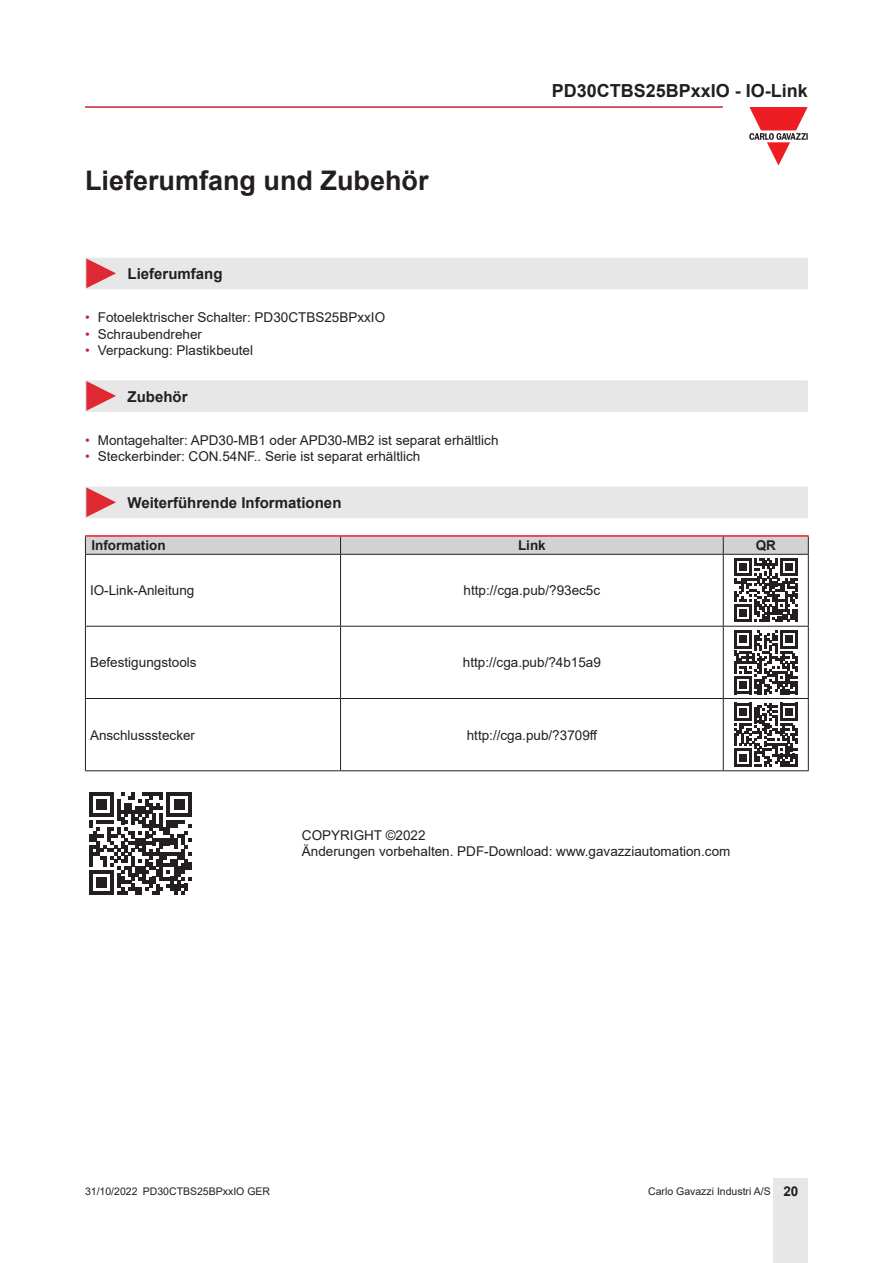
<style>
.page{position:relative;width:893px;height:1263px;background:#fff}
.page>*{position:absolute;margin:0;border:0;box-sizing:border-box;transform-origin:0 0}
.Titolo01{font:700 27px "Arial";color:#231f20}
.t1{font:700 18px "Arial";color:#231f20}
.Titolo03{font:700 15px "Arial";color:#231f20}
.TestoTabellaSx{font:13.5px "Arial";color:#231f20}
.TestoTabellaCen{font:13.5px "Arial";color:#231f20}
.TitoloTabellaSx{font:700 13.5px "Arial";color:#231f20}
.TitoloTabellaCen{font:700 13.5px "Arial";color:#231f20}
.t2{font:10.5px "Arial";color:#231f20}
.s1{color:#c42633}
.s2{font-weight:700;font-size:13.5px}
</style>
<div class="page">
<hr style="left:85px;top:106px;width:638px;height:2px;background:#c42633">
<div style="left:774px;top:1178px;width:34px;height:85px;background:#e7e7e8"></div>
<svg style="left:749px;top:107px;width:59px;height:59px"></svg>
<div style="left:85px;top:258px;width:723px;height:31px;background:#e7e7e8"></div>
<div style="left:85px;top:380px;width:723px;height:32px;background:#e7e7e8"></div>
<div style="left:85px;top:487px;width:723px;height:31px;background:#e7e7e8"></div>
<hr style="left:85px;top:535px;width:256px;height:2px;background:#ee1d23">
<hr style="left:341px;top:535px;width:382px;height:2px;background:#ee1d23">
<hr style="left:723px;top:535px;width:86px;height:2px;background:#ee1d23">
<hr style="left:85px;top:555px;width:1px;height:71px;background:#231f20">
<hr style="left:340px;top:555px;width:1px;height:71px;background:#231f20">
<hr style="left:723px;top:555px;width:1px;height:71px;background:#231f20">
<hr style="left:808px;top:555px;width:1px;height:71px;background:#231f20">
<hr style="left:85px;top:626px;width:256px;height:1px;background:#231f20">
<hr style="left:85px;top:627px;width:1px;height:71px;background:#231f20">
<hr style="left:341px;top:626px;width:382px;height:1px;background:#231f20">
<hr style="left:340px;top:627px;width:1px;height:71px;background:#231f20">
<hr style="left:723px;top:626px;width:86px;height:1px;background:#231f20">
<hr style="left:723px;top:627px;width:1px;height:71px;background:#231f20">
<hr style="left:808px;top:627px;width:1px;height:71px;background:#231f20">
<hr style="left:85px;top:698px;width:256px;height:1px;background:#231f20">
<hr style="left:85px;top:699px;width:1px;height:71px;background:#231f20">
<hr style="left:341px;top:698px;width:382px;height:1px;background:#231f20">
<hr style="left:340px;top:699px;width:1px;height:71px;background:#231f20">
<hr style="left:723px;top:698px;width:86px;height:1px;background:#231f20">
<hr style="left:723px;top:699px;width:1px;height:71px;background:#231f20">
<hr style="left:808px;top:699px;width:1px;height:71px;background:#231f20">
<hr style="left:85px;top:770px;width:256px;height:1px;background:#231f20">
<hr style="left:341px;top:770px;width:382px;height:1px;background:#231f20">
<hr style="left:723px;top:770px;width:86px;height:1px;background:#231f20">
<svg style="left:85px;top:536px;width:724px;height:86px"></svg>
<svg style="left:734px;top:630px;width:64px;height:64px"></svg>
<svg style="left:734px;top:703px;width:64px;height:63px"></svg>
<svg style="left:89px;top:792px;width:102px;height:102px"></svg>
<p class="Titolo01" style="left:85px;top:161px;width:345px">Lieferumfang und Zubehör</p>
<h2 class="t1" style="left:552px;top:78px;width:258px">PD30CTBS25BPxxIO - IO-Link</h2>
<p class="Titolo03" style="left:128px;top:263px;width:97px">Lieferumfang</p>
<p class="TestoTabellaSx" style="left:85px;top:308px;width:302px"><span class="s1">•</span> Fotoelektrischer Schalter: PD30CTBS25BPxxIO</p>
<p class="TestoTabellaSx" style="left:85px;top:325px;width:119px"><span class="s1">•</span> Schraubendreher</p>
<p class="TestoTabellaSx" style="left:85px;top:341px;width:170px"><span class="s1">•</span> Verpackung: Plastikbeutel</p>
<p class="Titolo03" style="left:128px;top:386px;width:62px">Zubehör</p>
<p class="TestoTabellaSx" style="left:85px;top:431px;width:415px"><span class="s1">•</span> Montagehalter: APD30-MB1 oder APD30-MB2 ist separat erhältlich</p>
<p class="TestoTabellaSx" style="left:85px;top:447px;width:337px"><span class="s1">•</span> Steckerbinder: CON.54NF.. Serie ist separat erhältlich</p>
<p class="Titolo03" style="left:128px;top:492px;width:215px">Weiterführende Informationen</p>
<p class="TitoloTabellaSx" style="left:91px;top:536px;width:76px">Information</p>
<p class="TitoloTabellaCen" style="left:518px;top:536px;width:29px">Link</p>
<p class="TitoloTabellaCen" style="left:756px;top:536px;width:22px">QR</p>
<p class="TestoTabellaSx" style="left:90px;top:581px;width:106px">IO-Link-Anleitung</p>
<p class="TestoTabellaCen" style="left:464px;top:581px;width:138px">http://cga.pub/?93ec5c</p>
<p class="TestoTabellaSx" style="left:90px;top:653px;width:108px">Befestigungstools</p>
<p class="TestoTabellaCen" style="left:463px;top:653px;width:140px">http://cga.pub/?4b15a9</p>
<p class="TestoTabellaSx" style="left:90px;top:725px;width:107px">Anschlussstecker</p>
<p class="TestoTabellaCen" style="left:467px;top:725px;width:132px">http://cga.pub/?3709ff</p>
<p class="TestoTabellaSx" style="left:302px;top:826px;width:125px">COPYRIGHT ©2022</p>
<p class="TestoTabellaSx" style="left:302px;top:842px;width:430px">Änderungen vorbehalten. PDF-Download: www.gavazziautomation.com</p>
<p class="t2" style="left:85px;top:1183px;width:187px">31/10/2022 PD30CTBS25BPxxIO GER</p>
<p class="t2" style="left:648px;top:1183px;width:152px">Carlo Gavazzi Industri A/S <span class="s2">20</span></p>
</div>
